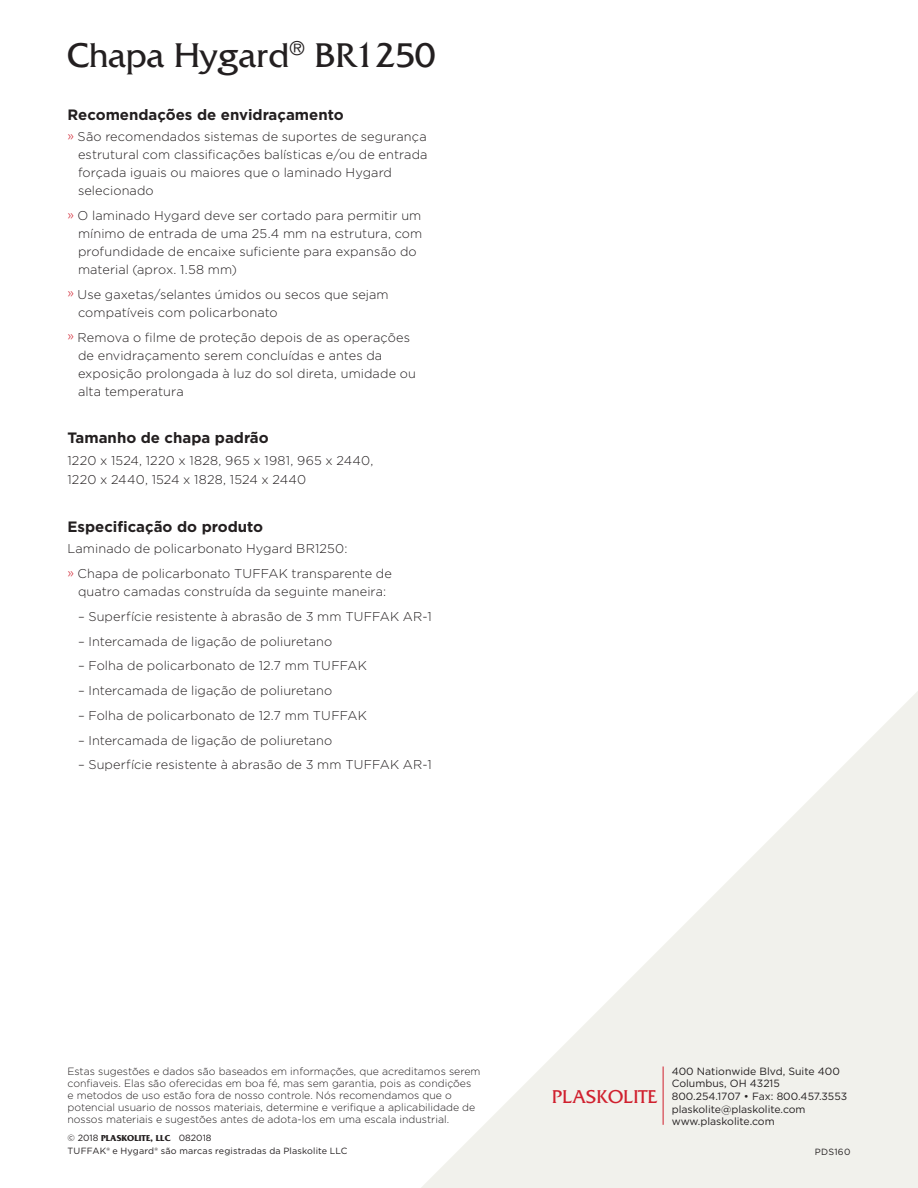
<style>
.page{position:relative;width:918px;height:1188px;background:#fff}
.page>*{position:absolute;margin:0;border:0;box-sizing:border-box;transform-origin:0 0}
.t1{font:36px "Friz Quadrata";color:#231f20}
.t2{font:19.5px "Friz Quadrata";color:#d0202e}
.t3{font:700 15px "Gotham";color:#231f20}
.t4{font:300 12.75px/18px "Gotham";letter-spacing:.01em;color:#231f20}
.t5{font:300 10.5px/12px "Gotham";color:#231f20}
.t6{font:10.5px/12.6px "Gotham";color:#231f20}
.t7{font:9px "Gotham";letter-spacing:.02em;color:#231f20}
.t8{font:700 9px "Friz Quadrata";color:#231f20}
.s1{color:#d0202e}
.s2{font-family:"Gotham";font-weight:400}
</style>
<div class="page">
<svg style="left:421px;top:691px;width:497px;height:497px;fill:#f4f4f0"></svg>
<hr style="left:663px;top:1066px;width:1px;height:59px;background:#d0202e">
<h1 class="t1" style="left:68px;top:35px;width:369px">Chapa Hygard<sup>®</sup> BR1250</h1>
<p class="t3" style="left:68px;top:105px;width:278px">Recomendações de envidraçamento</p>
<p class="t4" style="left:78px;top:127px;width:351px;text-indent:-11px"><span class="s1">»</span> São recomendados sistemas de suportes de segurança estrutural com classificações balísticas e/ou de entrada forçada iguais ou maiores que o laminado Hygard selecionado</p>
<p class="t4" style="left:78px;top:206px;width:346px;text-indent:-11px"><span class="s1">»</span> O laminado Hygard deve ser cortado para permitir um mínimo de entrada de uma 25.4 mm na estrutura, com profundidade de encaixe suficiente para expansão do material (aprox. 1.58 mm)</p>
<p class="t4" style="left:78px;top:285px;width:312px;text-indent:-11px"><span class="s1">»</span> Use gaxetas/selantes úmidos ou secos que sejam compatíveis com policarbonato</p>
<p class="t4" style="left:78px;top:328px;width:339px;text-indent:-11px"><span class="s1">»</span> Remova o filme de proteção depois de as operações de envidraçamento serem concluídas e antes da exposição prolongada à luz do sol direta, umidade ou alta temperatura</p>
<p class="t3" style="left:68px;top:428px;width:203px">Tamanho de chapa padrão</p>
<p class="t4" style="left:68px;top:450px;width:307px;line-height:19.5px">1220 x 1524, 1220 x 1828, 965 x 1981, 965 x 2440,<br>1220 x 2440, 1524 x 1828, 1524 x 2440</p>
<p class="t3" style="left:68px;top:517px;width:197px">Especificação do produto</p>
<p class="t4" style="left:68px;top:536px;width:326px;line-height:24.8px">Laminado de policarbonato Hygard BR1250:<br><span class="s1">»</span> Chapa de policarbonato TUFFAK transparente de</p>
<p class="t4" style="left:78px;top:582px;width:310px">quatro camadas construída da seguinte maneira:</p>
<p class="t4" style="left:78px;top:607px;width:355px">– Superfície resistente à abrasão de 3 mm TUFFAK AR-1</p>
<p class="t4" style="left:78px;top:632px;width:256px">– Intercamada de ligação de poliuretano</p>
<p class="t4" style="left:78px;top:657px;width:290px">– Folha de policarbonato de 12.7 mm TUFFAK</p>
<p class="t4" style="left:78px;top:681px;width:256px">– Intercamada de ligação de poliuretano</p>
<p class="t4" style="left:78px;top:706px;width:290px">– Folha de policarbonato de 12.7 mm TUFFAK</p>
<p class="t4" style="left:78px;top:731px;width:256px">– Intercamada de ligação de poliuretano</p>
<p class="t4" style="left:78px;top:756px;width:355px">– Superfície resistente à abrasão de 3 mm TUFFAK AR-1</p>
<p class="t5" style="left:68px;top:1065px;width:414px">Estas sugestões e dados são baseados em informações, que acreditamos serem confiaveis. Elas são oferecidas em boa fé, mas sem garantia, pois as condições<br>e metodos de uso estão fora de nosso controle. Nós recomendamos que o potencial usuario de nossos materiais, determine e verifique a aplicabilidade de nossos materiais e sugestões antes de adota-los em uma escala industrial.</p>
<p class="t8" style="left:68px;top:1133px;width:146px"><span class="s2">© 2018</span> PLASKOLITE, LLC <span class="s2">082018</span></p>
<p class="t7" style="left:68px;top:1145px;width:282px">TUFFAK® e Hygard® são marcas registradas da Plaskolite LLC</p>
<h2 class="t2" style="left:552px;top:1086px;width:107px">PLASKOLITE</h2>
<p class="t6" style="left:672px;top:1065px;width:177px">400 Nationwide Blvd, Suite 400<br>Columbus, OH 43215<br>800.254.1707 • Fax: 800.457.3553 plaskolite@plaskolite.com www.plaskolite.com</p>
<p class="t7" style="left:815px;top:1146px;width:37px">PDS160</p>
</div>
